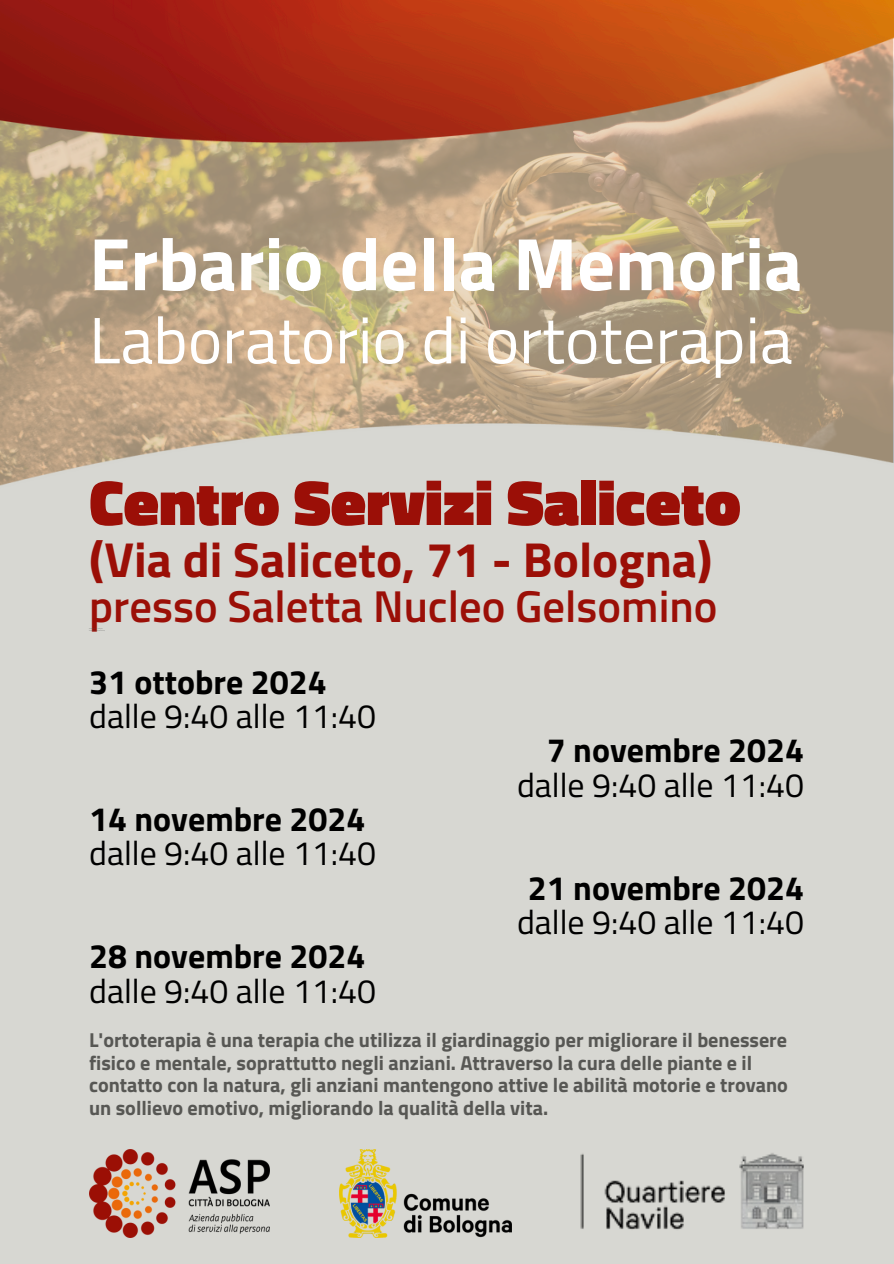
<style>
.page{position:relative;width:894px;height:1264px;background:#fff}
.page>*{position:absolute;margin:0;border:0;box-sizing:border-box;transform-origin:0 0}
.t1{font:700 74.4px "Titillium Web";color:#fff}
.t2{font:65.4px "Titillium Web";color:#fff}
.t3{font:900 64.2px "Titillium Web";color:#9b0f07}
.t4{font:700 49.2px "Titillium Web";color:#9b0f07}
.t5{font:600 44.7px "Titillium Web";color:#9b0f07}
.t6{font:33.75px "Titillium Web";color:#000}
.t7{font:700 33.75px "Titillium Web";color:#000}
.t8{font:700 20.1px/22.5px "Titillium Web";color:#575754}
</style>
<div class="page">
<img style="left:0;top:208px;width:893px;height:127px">
<img style="left:0;top:0;width:893px;height:208px">
<img style="left:0;top:335px;width:893px;height:928px">
<img style="left:89px;top:1149px;width:180px;height:87px">
<img style="left:564px;top:1149px;width:239px;height:87px">
<img style="left:339px;top:1149px;width:172px;height:87px">
<p class="t1" style="left:89px;top:206px;width:714px">Erbario della Memoria</p>
<p class="t2" style="left:89px;top:289px;width:704px">Laboratorio di ortoterapia</p>
<h3 class="t3" style="left:89px;top:452px;width:653px">Centro Servizi Saliceto</h3>
<h3 class="t4" style="left:89px;top:521px;width:624px">(Via di Saliceto, 71 - Bologna)</h3>
<h3 class="t5" style="left:89px;top:571px;width:629px">presso Saletta Nucleo Gelsomino</h3>
<h3 class="t7" style="left:89px;top:655px;width:239px">31 ottobre 2024</h3>
<h3 class="t6" style="left:89px;top:689px;width:288px">dalle 9:40 alle 11:40</h3>
<h3 class="t7" style="left:89px;top:792px;width:277px">14 novembre 2024</h3>
<h3 class="t6" style="left:89px;top:827px;width:288px">dalle 9:40 alle 11:40</h3>
<h3 class="t7" style="left:89px;top:930px;width:277px">28 novembre 2024</h3>
<h3 class="t6" style="left:89px;top:964px;width:288px">dalle 9:40 alle 11:40</h3>
<h3 class="t7" style="left:546px;top:724px;width:258px">7 novembre 2024</h3>
<h3 class="t6" style="left:517px;top:758px;width:288px">dalle 9:40 alle 11:40</h3>
<h3 class="t7" style="left:527px;top:861px;width:277px">21 novembre 2024</h3>
<h3 class="t6" style="left:517px;top:895px;width:288px">dalle 9:40 alle 11:40</h3>
<h4 class="t8" style="left:89px;top:1028px;width:700px">L'ortoterapia è una terapia che utilizza il giardinaggio per migliorare il benessere fisico e mentale, soprattutto negli anziani. Attraverso la cura delle piante e il contatto con la natura, gli anziani mantengono attive le abilità motorie e trovano un sollievo emotivo, migliorando la qualità della vita.</h4>
</div>
